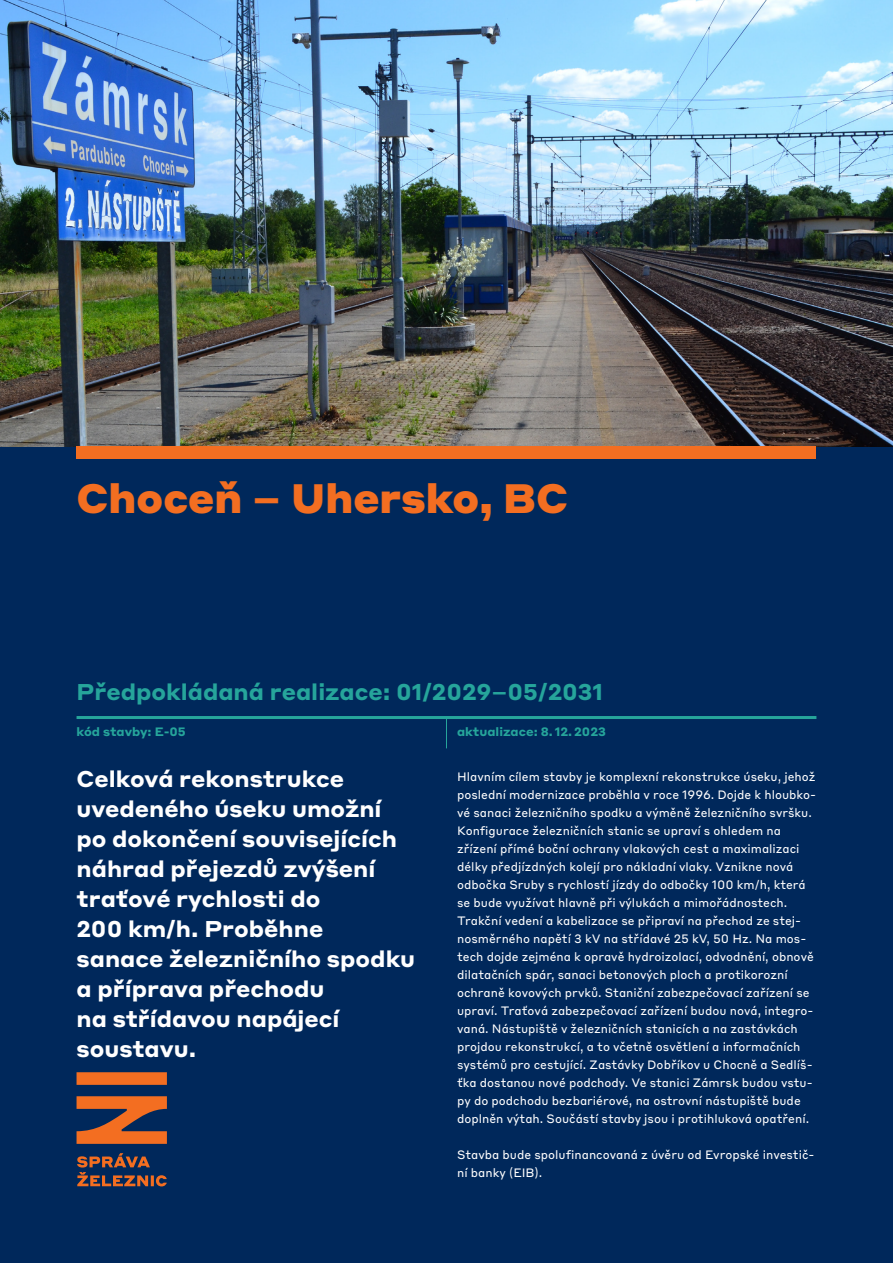
<style>
.page{position:relative;width:893px;height:1263px;background:#00285b}
.page>*{position:absolute;margin:0;border:0;box-sizing:border-box;transform-origin:0 0}
.název_stavby{font:900 40.5px "Styrene A";color:#f36e21}
.úvod_na_titulní_straně__jen_pro_2str_let{font:700 22.5px/30px "Styrene A";color:#fff}
.realizace{font:700 22.5px "Styrene A";color:#26a59b}
.základní_text_na_titulní_straně__jen_pro{font:12px/18px "Styrene B";color:#fff}
.kód_stavby___datum_aktualizace{font:700 12px "Styrene A";color:#26a59b}
</style>
<div class="page">
<img style="left:0;top:0;width:893px;height:446px">
<hr style="left:446px;top:717px;width:1px;height:31px;background:#26a59b">
<hr style="left:77px;top:716px;width:739px;height:3px;background:#26a59b">
<div style="left:77px;top:446px;width:739px;height:13px;background:#f36e21"></div>
<svg style="left:77px;top:1153px;width:90px;height:33px"></svg>
<svg style="left:77px;top:1072px;width:90px;height:72px"></svg>
<p class="název_stavby" style="left:77px;top:463px;width:493px">Choceň – Uhersko, BC</p>
<p class="realizace" style="left:77px;top:673px;width:528px">Předpokládaná realizace: 01/2029–05/2031</p>
<p class="kód_stavby___datum_aktualizace" style="left:77px;top:721px;width:111px">kód stavby: E-05</p>
<p class="kód_stavby___datum_aktualizace" style="left:457px;top:721px;width:150px">aktualizace: 8. 12. 2023</p>
<p class="úvod_na_titulní_straně__jen_pro_2str_let" style="left:77px;top:762px;width:340px">Celková rekonstrukce uvedeného úseku umožní po dokončení souvisejících náhrad přejezdů zvýšení traťové rychlosti do<br>200 km/h. Proběhne sanace železničního spodku a příprava přechodu<br>na střídavou napájecí soustavu.</p>
<p class="základní_text_na_titulní_straně__jen_pro" style="left:457px;top:767px;width:361px">Hlavním cílem stavby je komplexní rekonstrukce úseku, jehož poslední modernizace proběhla v roce 1996. Dojde k hloubko&shy;vé sanaci železničního spodku a výměně železničního svršku.<br>Konfigurace železničních stanic se upraví s ohledem na zřízení přímé boční ochrany vlakových cest a maximalizaci délky předjízdných kolejí pro nákladní vlaky. Vznikne nová odbočka Sruby s rychlostí jízdy do odbočky 100 km/h, která se bude využívat hlavně při výlukách a mimořádnostech.<br>Trakční vedení a kabelizace se připraví na přechod ze stej&shy;nosměrného napětí 3 kV na střídavé 25 kV, 50 Hz. Na mos&shy;tech dojde zejména k opravě hydroizolací, odvodnění, obnově dilatačních spár, sanaci betonových ploch a protikorozní ochraně kovových prvků. Staniční zabezpečovací zařízení se upraví. Traťová zabezpečovací zařízení budou nová, integro&shy;vaná. Nástupiště v železničních stanicích a na zastávkách projdou rekonstrukcí, a to včetně osvětlení a informačních systémů pro cestující. Zastávky Dobříkov u Chocně a Sedlíš&shy;ťka dostanou nové podchody. Ve stanici Zámrsk budou vstu&shy;py do podchodu bezbariérové, na ostrovní nástupiště bude doplněn výtah. Součástí stavby jsou i protihluková opatření.</p>
<p class="základní_text_na_titulní_straně__jen_pro" style="left:457px;top:1145px;width:359px">Stavba bude spolufinancovaná z úvěru od Evropské investič&shy;ní banky (EIB).</p>
</div>
